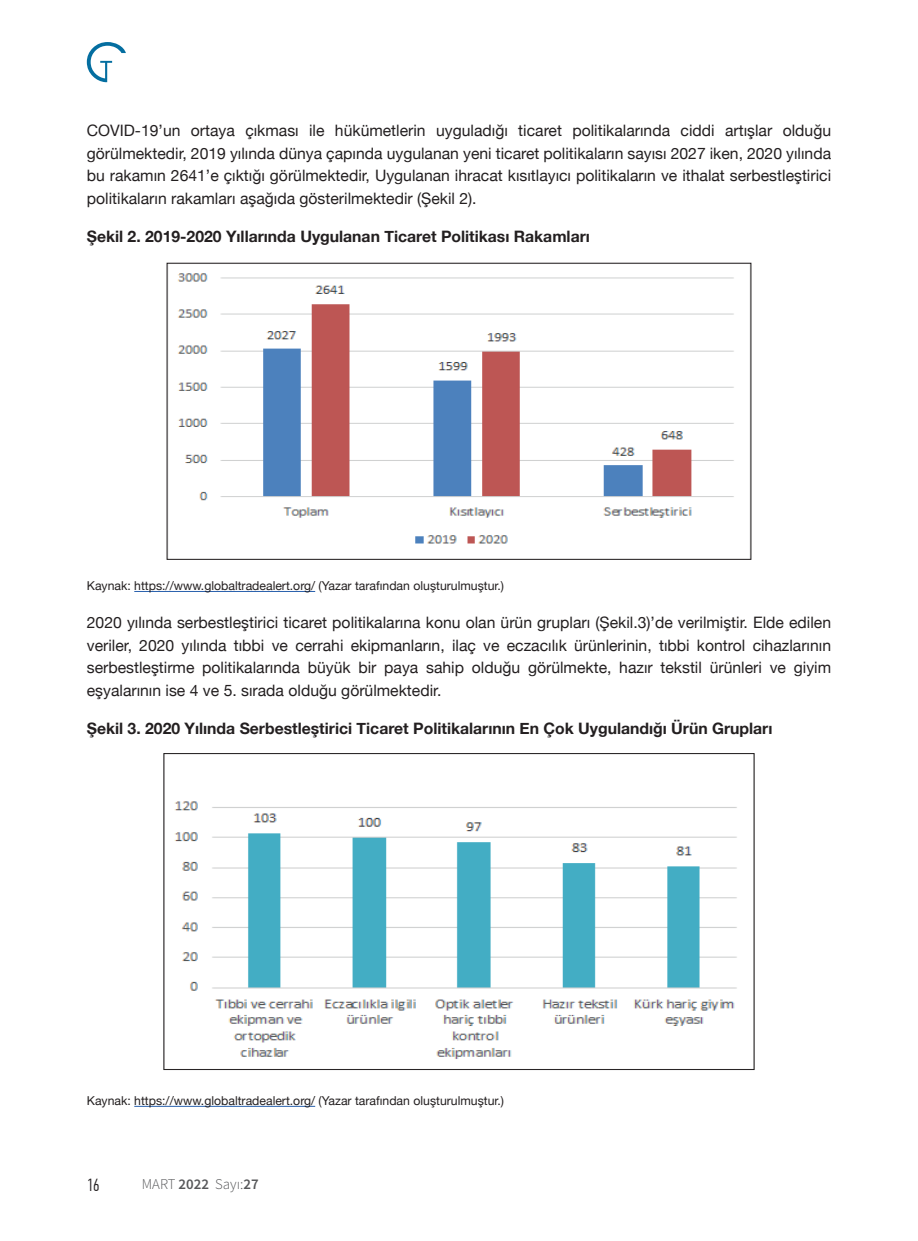
<style>
.page{position:relative;width:918px;height:1241px;background:#fff}
.page>*{position:absolute;margin:0;border:0;box-sizing:border-box;transform-origin:0 0}
.t1{font:300 17.5px "PF Din Text Comp Pro";color:#231f20}
.t2{font:15.75px/22.8px "Helvetica Neue";color:#231f20;text-align:justify}
.t3{font:700 15.75px "Helvetica Neue";color:#231f20}
.t4{font:300 14.88px "Source Sans Pro";color:#57585a}
.t5{font:12.25px "Helvetica Neue";color:#231f20}
.s1{font-weight:600}
</style>
<div class="page">
<svg style="left:87px;top:42px;width:39px;height:40px"></svg>
<hr style="left:134px;top:591px;width:181px;height:1px;background:#2860ad">
<hr style="left:134px;top:1105px;width:181px;height:1px;background:#2860ad">
<img style="left:177px;top:273px;width:557px;height:271px">
<div style="left:167px;top:263px;width:584px;height:296px;border:1px solid #231f20"></div>
<img style="left:174px;top:801px;width:563px;height:258px">
<p class="t2" style="left:87px;top:120px;width:746px">COVID-19’un ortaya çıkması ile hükümetlerin uyguladığı ticaret politikalarında ciddi artışlar olduğu görülmektedir, 2019 yılında dünya çapında uygulanan yeni ticaret politikaların sayısı 2027 iken, 2020 yılında bu rakamın 2641’e çıktığı görülmektedir, Uygulanan ihracat kısıtlayıcı politikaların ve ithalat serbestleştirici politikaların rakamları aşağıda gösterilmektedir (Şekil 2).</p>
<p class="t3" style="left:87px;top:224px;width:504px">Şekil 2. 2019-2020 Yıllarında Uygulanan Ticaret Politikası Rakamları</p>
<p class="t5" style="left:87px;top:577px;width:419px">Kaynak: https://www.globaltradealert.org/ (Yazar tarafından oluşturulmuştur.)</p>
<p class="t2" style="left:87px;top:611px;width:746px">2020 yılında serbestleştirici ticaret politikalarına konu olan ürün grupları (Şekil.3)’de verilmiştir. Elde edilen veriler, 2020 yılında tıbbi ve cerrahi ekipmanların, ilaç ve eczacılık ürünlerinin, tıbbi kontrol cihazlarının serbestleştirme politikalarında büyük bir paya sahip olduğu görülmekte, hazır tekstil ürünleri ve giyim eşyalarının ise 4 ve 5. sırada olduğu görülmektedir.</p>
<p class="t3" style="left:87px;top:715px;width:687px">Şekil 3. 2020 Yılında Serbestleştirici Ticaret Politikalarının En Çok Uygulandığı Ürün Grupları</p>
<p class="t5" style="left:87px;top:1091px;width:419px">Kaynak: https://www.globaltradealert.org/ (Yazar tarafından oluşturulmuştur.)</p>
<p class="t1" style="left:87px;top:1174px;width:14px">16</p>
<p class="t4" style="left:142px;top:1174px;width:118px">MART <span class="s1">2022</span> Sayı:<span class="s1">27</span></p>
</div>
